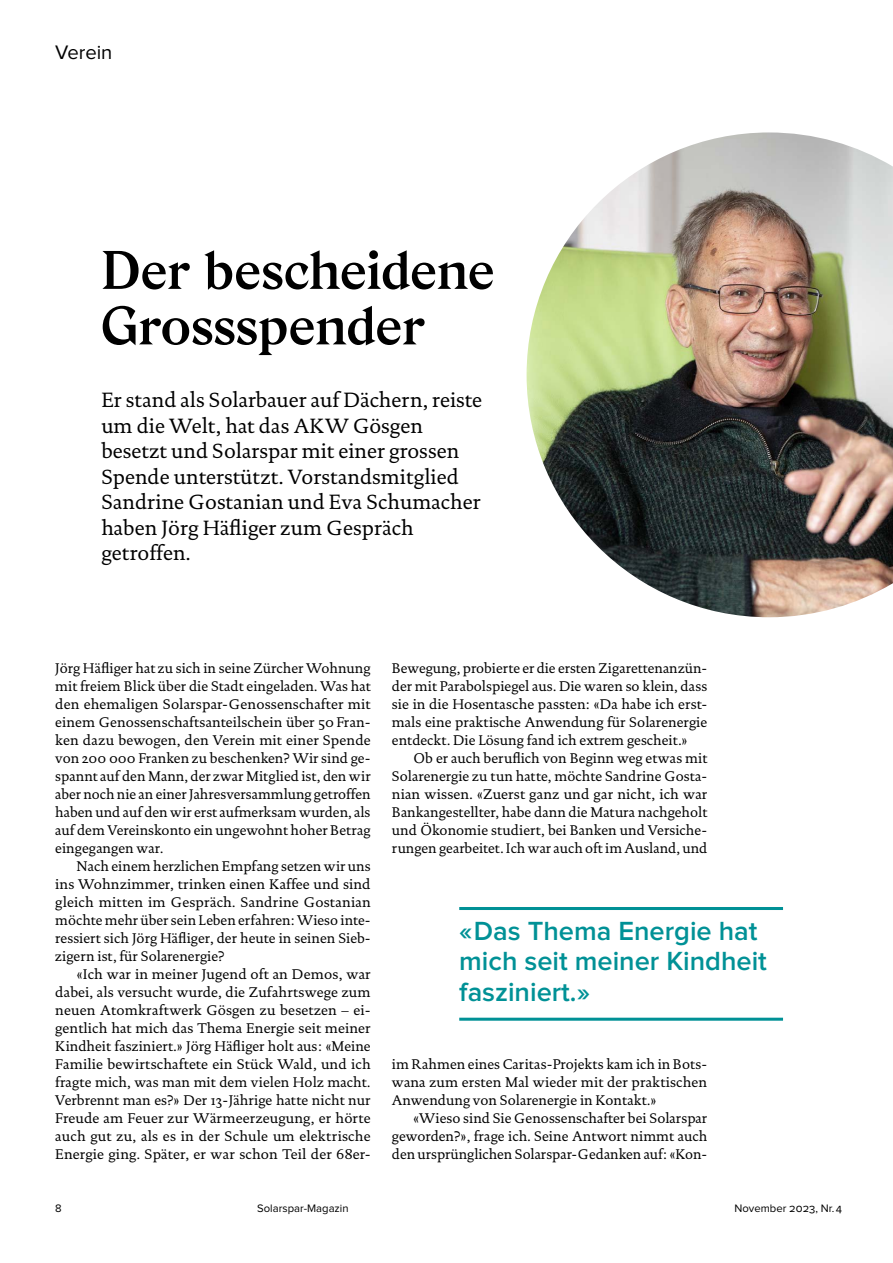
<style>
.page{position:relative;width:893px;height:1263px;background:#fff}
.page>*{position:absolute;margin:0;border:0;box-sizing:border-box;transform-origin:0 0}
.Lead_14{font:54px/55.5px "Gza Seminegra";letter-spacing:-.02em;color:#000}
.Quote_14{font:600 27.15px/30.3px "Proxima Nova";color:#009196}
.Lead_14-2{font:21px/25.5px "DTL Documenta TOT";color:#000}
.Rubrik_13_5{font:20.25px "Proxima Nova";letter-spacing:-.005em;color:#000}
.Text_9_5_mEZ_Block{font:14.25px/18px "DTL Documenta TOT";color:#000;text-align:justify}
.Text_9_5_oEZ_Block{font:14.25px/18px "DTL Documenta TOT";color:#000;text-align:justify}
.t1{font:11.25px "Proxima Nova";color:#000}
</style>
<div class="page">
<img style="left:527px;top:132px;width:366px;height:485px">
<hr style="left:459px;top:907px;width:324px;height:3px;background:#009196">
<hr style="left:459px;top:1018px;width:324px;height:3px;background:#009196">
<p class="Rubrik_13_5" style="left:55px;top:43px;width:59px">Verein</p>
<p class="Lead_14" style="left:101px;top:242px;width:395px">Der bescheidene<br>Grossspender</p>
<p class="Lead_14-2" style="left:101px;top:387px;width:382px">Er stand als Solarbauer auf Dächern, reiste um die Welt, hat das AKW Gösgen besetzt und Solarspar mit einer grossen Spende unterstützt. Vorstandsmitglied Sandrine Gostanian und Eva Schumacher haben Jörg Häfliger zum Gespräch getroffen.</p>
<p class="Text_9_5_oEZ_Block" style="left:55px;top:659px;width:317px">Jörg Häfliger hat zu sich in seine Zürcher Wohnung mit freiem Blick über die Stadt eingeladen. Was hat den ehemaligen Solarspar-Genossenschafter mit einem Genossenschaftsanteilschein über 50Fran&shy;ken dazu bewogen, den Verein mit einer Spende von 200 000 Franken zu beschenken? Wir sind ge&shy;spannt auf den Mann, der zwar Mitglied ist, den wir aber noch nie an einer Jahresversammlung getroffen haben und auf den wir erst aufmerksam wurden, als auf dem Vereinskonto ein ungewohnt hoher Betrag eingegangen war.</p>
<p class="Text_9_5_mEZ_Block" style="left:55px;top:857px;width:317px;text-indent:21px">Nach einem herzlichen Empfang setzen wir uns ins Wohnzimmer, trinken einen Kaffee und sind gleich mitten im Gespräch. Sandrine Gostanian möchte mehr über sein Leben erfahren: Wieso inte&shy;ressiert sich Jörg Häfliger, der heute in seinen Sieb&shy;zigern ist, für Solarenergie?</p>
<p class="Text_9_5_mEZ_Block" style="left:55px;top:965px;width:317px;text-indent:21px">«Ich war in meiner Jugend oft an Demos, war dabei, als versucht wurde, die Zufahrtswege zum neuen Atomkraftwerk Gösgen zu besetzen – ei&shy;gentlich hat mich das Thema Energie seit meiner Kindheit fasziniert.» Jörg Häfliger holt aus: «Meine Familie bewirtschaftete ein Stück Wald, und ich fragte mich, was man mit dem vielen Holz macht.<br>Verbrennt man es?» Der 13-Jährige hatte nicht nur Freude am Feuer zur Wärmeerzeugung, er hörte auch gut zu, als es in der Schule um elektrische Energie ging. Später, er war schon Teil der 68er-</p>
<p class="Text_9_5_mEZ_Block" style="left:392px;top:659px;width:317px">Bewegung, probierte er die ersten Zigarettenanzün&shy;der mit Parabolspiegel aus. Die waren so klein, dass sie in die Hosentasche passten: «Da habe ich erst&shy;mals eine praktische Anwendung für Solarenergie entdeckt. Die Lösung fand ich extrem gescheit.»</p>
<p class="Text_9_5_mEZ_Block" style="left:392px;top:749px;width:317px;text-indent:21px">Ob er auch beruflich von Beginn weg etwas mit Solarenergie zu tun hatte, möchte Sandrine Gosta&shy;nian wissen. «Zuerst ganz und gar nicht, ich war Bankangestellter, habe dann die Matura nachgeholt und Ökonomie studiert, bei Banken und Versiche&shy;rungen gearbeitet. Ich war auch oft im Ausland, und</p>
<p class="Quote_14" style="left:459px;top:917px;width:309px">«Das Thema Energie hat mich seit meiner Kindheit fasziniert.»</p>
<p class="Text_9_5_mEZ_Block" style="left:392px;top:1055px;width:317px">im Rahmen eines Caritas-Projekts kam ich in Bots&shy;wana zum ersten Mal wieder mit der praktischen Anwendung von Solarenergie in Kontakt.»</p>
<p class="Text_9_5_mEZ_Block" style="left:392px;top:1109px;width:317px;text-indent:21px">«Wieso sind Sie Genossenschafter bei Solarspar geworden?», frage ich. Seine Antwort nimmt auch den ursprünglichen Solarspar-Gedanken auf: «Kon-</p>
<p class="t1" style="left:55px;top:1203px;width:8px">8</p>
<p class="t1" style="left:257px;top:1203px;width:93px">Solarspar-Magazin</p>
<p class="t1" style="left:734px;top:1203px;width:109px">November 2023, Nr.4</p>
</div>
